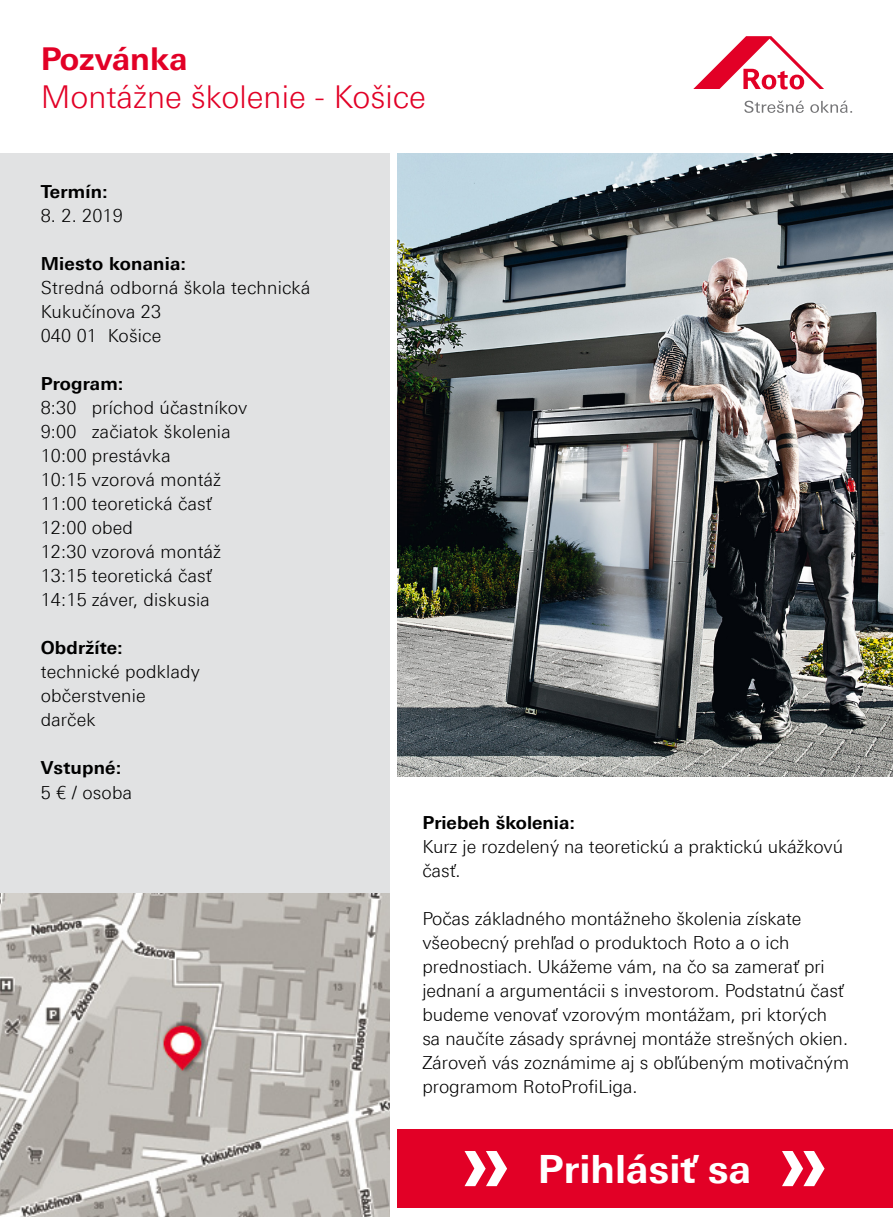
<style>
.page{position:relative;width:893px;height:1217px;background:#fff}
.page>*{position:absolute;margin:0;border:0;box-sizing:border-box;transform-origin:0 0}
.t1{font:700 39px "LT Univers Basic";color:#fff}
.t2{font:300 31.5px "LT Univers Basic";color:#e20026}
.t3{font:700 31.5px "LT Univers Basic";color:#e20026}
.t4{font:300 18px/24px "LT Univers Basic";color:#000}
.t5{font:700 18px "LT Univers Basic";letter-spacing:.01em;color:#000}
</style>
<div class="page">
<div style="left:398px;top:1128px;width:495px;height:79px;background:#e20026"></div>
<div style="left:0;top:153px;width:389px;height:740px;background:#e1e2e3"></div>
<svg style="left:782px;top:1151px;width:43px;height:34px"></svg>
<svg style="left:464px;top:1151px;width:43px;height:34px"></svg>
<img style="left:398px;top:153px;width:495px;height:623px">
<img style="left:0;top:893px;width:389px;height:323px">
<svg style="left:693px;top:36px;width:131px;height:53px"></svg>
<svg style="left:744px;top:101px;width:108px;height:12px"></svg>
<h2 class="t3" style="left:41px;top:40px;width:148px">Pozvánka</h2>
<h2 class="t2" style="left:41px;top:78px;width:387px">Montážne školenie - Košice</h2>
<p class="t5" style="left:41px;top:181px;width:69px">Termín:</p>
<p class="t4" style="left:41px;top:203px;width:84px">8. 2. 2019</p>
<p class="t5" style="left:41px;top:253px;width:147px">Miesto konania:</p>
<p class="t4" style="left:41px;top:275px;width:271px">Stredná odborná škola technická<br>Kukučínova 23<br>040 01 Košice</p>
<p class="t5" style="left:41px;top:373px;width:84px">Program:</p>
<p class="t4" style="left:41px;top:395px;width:208px">8:30 príchod účastníkov<br>9:00 začiatok školenia<br>10:00 prestávka<br>10:15 vzorová montáž<br>11:00 teoretická časť<br>12:00 obed<br>12:30 vzorová montáž<br>13:15 teoretická časť<br>14:15 záver, diskusia</p>
<p class="t5" style="left:41px;top:637px;width:84px">Obdržíte:</p>
<p class="t4" style="left:41px;top:659px;width:161px">technické podklady občerstvenie darček</p>
<p class="t5" style="left:41px;top:757px;width:82px">Vstupné:</p>
<p class="t4" style="left:41px;top:779px;width:93px">5 € / osoba</p>
<p class="t5" style="left:422px;top:811px;width:154px">Priebeh školenia:</p>
<p class="t4" style="left:422px;top:834px;width:422px">Kurz je rozdelený na teoretickú a praktickú ukážkovú časť.</p>
<p class="t4" style="left:422px;top:906px;width:428px">Počas základného montážneho školenia získate všeobecný prehľad o produktoch Roto a o ich prednostiach. Ukážeme vám, na čo sa zamerať pri jednaní a argumentácii s investorom. Podstatnú časť budeme venovať vzorovým montážam, pri ktorých sa naučíte zásady správnej montáže strešných okien.<br>Zároveň vás zoznámime aj s obľúbeným motivačným programom RotoProfiLiga.</p>
<h1 class="t1" style="left:538px;top:1145px;width:215px">Prihlásiť sa</h1>
</div>
